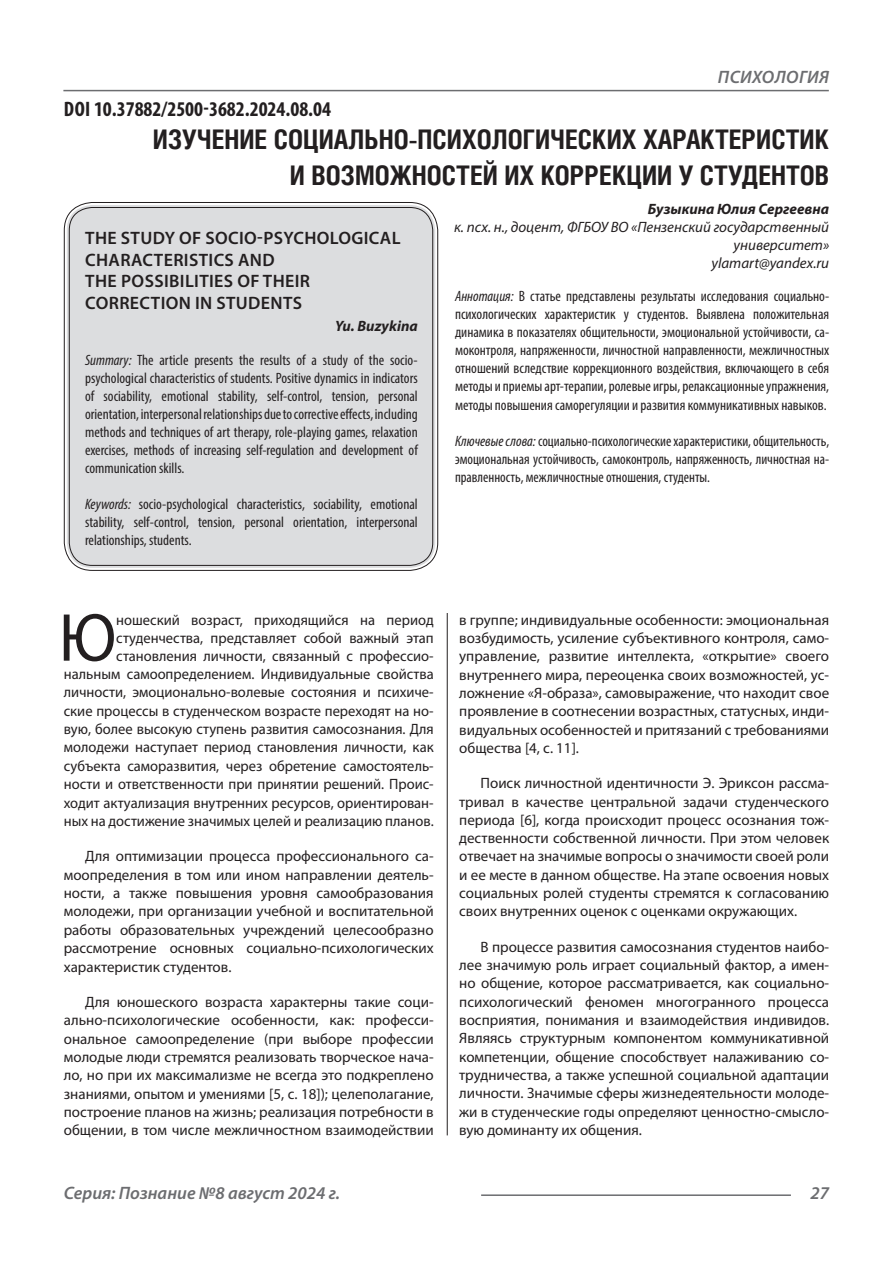
<style>
.page{position:relative;width:893px;height:1263px;background:#fff}
.page>*{position:absolute;margin:0;border:0;box-sizing:border-box;transform-origin:0 0}
.Статья_текст_первый{font:68.4px "Myriad Pro";color:#231f20}
.Статья_название{font:700 27px/36px "Helios Cond C";color:#231f20;text-align:right}
.ДОИ{font:700 condensed 21px "Myriad Pro";color:#231f20}
.Статья_название_англ{font:600 18px/21.6px "Myriad Pro";letter-spacing:.02em;color:#231f20}
.t1{font:italic 600 18px "Myriad Pro";color:#6c6d70}
.t2{font:italic 600 18px "Myriad Pro";letter-spacing:.02em;color:#6c6d70}
.Статья_текст{font:15px/18.3px "Myriad Pro";color:#231f20;text-align:justify}
.Статья_аннотация_тек{font:condensed 15px/18px "Myriad Pro";color:#231f20;text-align:justify}
.Статья_аннотация_анг{font:condensed 15px/18px "Myriad Pro";color:#231f20;text-align:justify}
.Статья_текст_первый-2{font:15px/18.3px "Myriad Pro";color:#231f20;text-align:right}
.Статья_автор_инфо{font:italic 15px/18px "Myriad Pro";color:#231f20;text-align:right}
.Статья_автор_фио_рус{font:italic 700 15px "Myriad Pro";color:#231f20}
.Статья_автор_англ{font:italic 700 15px "Myriad Pro";color:#231f20}
.s1{font-style:italic}
</style>
<div class="page">
<hr style="left:447px;top:128px;width:1px;height:1007px;background:#231f20">
<hr style="left:63px;top:90px;width:766px;height:1px;background:#6c6d70">
<hr style="left:481px;top:1194px;width:310px;height:2px;background:#6c6d70">
<div style="left:67px;top:205px;width:368px;height:363px;background:#dcdddf;border-radius:26px"></div>
<div style="left:69px;top:207px;width:364px;height:359px;border:1px solid #231f20;border-radius:23px"></div>
<p class="ДОИ" style="left:64px;top:96px;width:269px">DOI 10.37882/2500-3682.2024.08.04</p>
<p class="t2" style="left:718px;top:66px;width:113px">ПСИХОЛОГИЯ</p>
<p class="Статья_название" style="left:153px;top:121px;width:678px">ИЗУЧЕНИЕ СОЦИАЛЬНО-ПСИХОЛОГИЧЕСКИХ ХАРАКТЕРИСТИК<br>И ВОЗМОЖНОСТЕЙ ИХ КОРРЕКЦИИ У СТУДЕНТОВ</p>
<p class="Статья_автор_фио_рус" style="left:648px;top:199px;width:183px">Бузыкина Юлия Сергеевна</p>
<p class="Статья_автор_инфо" style="left:454px;top:218px;width:377px">к. псх. н., доцент, ФГБОУ ВО «Пензенский государственный университет»</p>
<p class="Статья_автор_инфо" style="left:711px;top:254px;width:119px">ylamart@yandex.ru</p>
<p class="Статья_аннотация_тек" style="left:455px;top:287px;width:376px"><span class="s1">Аннотация:</span> В статье представлены результаты исследования социально&shy;психологических характеристик у студентов. Выявлена положительная динамика в показателях общительности, эмоциональной устойчивости, са&shy;моконтроля, напряженности, личностной направленности, межличностных отношений вследствие коррекционного воздействия, включающего в себя методы и приемы арт-терапии, ролевые игры, релаксационные упражнения, методы повышения саморегуляции и развития коммуникативных навыков.</p>
<p class="Статья_аннотация_тек" style="left:455px;top:431px;width:376px"><span class="s1">Ключевые слова:</span>социально-психологические характеристики, общительность, эмоциональная устойчивость, самоконтроль, напряженность, личностная на&shy;правленность, межличностные отношения, студенты.</p>
<p class="Статья_название_англ" style="left:85px;top:227px;width:317px">THE STUDY OF SOCIO-PSYCHOLOGICAL<br>CHARACTERISTICS AND<br>THE POSSIBILITIES OF THEIR</p>
<p class="Статья_название_англ" style="left:85px;top:291px;width:218px">CORRECTION IN STUDENTS</p>
<p class="Статья_автор_англ" style="left:335px;top:316px;width:84px">Yu. Buzykina</p>
<p class="Статья_аннотация_анг" style="left:85px;top:351px;width:334px"><span class="s1">Summary:</span> The article presents the results of a study of the socio&shy;psychological characteristics of students. Positive dynamics in indicators of sociability, emotional stability, self-control, tension, personal orientation, interpersonal relationships due to corrective effects, including methods and techniques of art therapy, role-playing games, relaxation exercises, methods of increasing self-regulation and development of communication skills.</p>
<p class="Статья_аннотация_анг" style="left:85px;top:495px;width:334px"><span class="s1">Keywords:</span> socio-psychological characteristics, sociability, emotional stability, self-control, tension, personal orientation, interpersonal relationships, students.</p>
<p class="Статья_текст_первый" style="left:59px;top:595px;width:59px">Ю</p>
<p class="Статья_текст_первый-2" style="left:64px;top:610px;width:371px">ношеский возраст, приходящийся на период студенчества, представляет собой важный этап становления личности, связанный с профессио&shy;нальным самоопределением. Индивидуальные свойства личности, эмоционально-волевые состояния и психиче&shy;ские процессы в студенческом возрасте переходят на но&shy;вую, более высокую ступень развития самосознания. Для молодежи наступает период становления личности, как субъекта саморазвития, через обретение самостоятель&shy;ности и ответственности при принятии решений. Проис&shy;ходит актуализация внутренних ресурсов, ориентирован&shy;ных на достижение значимых целей и реализацию планов.</p>
<p class="Статья_текст" style="left:64px;top:847px;width:371px;text-indent:21px">Для оптимизации процесса профессионального са&shy;моопределения в том или ином направлении деятель&shy;ности, а также повышения уровня самообразования молодежи, при организации учебной и воспитательной работы образовательных учреждений целесообразно рассмотрение основных социально-психологических характеристик студентов.</p>
<p class="Статья_текст" style="left:64px;top:992px;width:371px;text-indent:21px">Для юношеского возраста характерны такие соци&shy;ально-психологические особенности, как: професси&shy;ональное самоопределение (при выборе профессии молодые люди стремятся реализовать творческое нача&shy;ло, но при их максимализме не всегда это подкреплено знаниями, опытом и умениями [5, с. 18]); целеполагание, построение планов на жизнь; реализация потребности в общении, в том числе межличностном взаимодействии</p>
<p class="Статья_текст" style="left:459px;top:610px;width:371px">в группе; индивидуальные особенности: эмоциональная возбудимость, усиление субъективного контроля, само&shy;управление, развитие интеллекта, «открытие» своего внутреннего мира, переоценка своих возможностей, ус&shy;ложнение «Я-образа», самовыражение, что находит свое проявление в соотнесении возрастных, статусных, инди&shy;видуальных особенностей и притязаний с требованиями общества [4, с. 11].</p>
<p class="Статья_текст" style="left:459px;top:774px;width:371px;text-indent:21px">Поиск личностной идентичности Э. Эриксон рассма&shy;тривал в качестве центральной задачи студенческого периода [6], когда происходит процесс осознания тож&shy;дественности собственной личности. При этом человек отвечает на значимые вопросы о значимости своей роли и ее месте в данном обществе. На этапе освоения новых социальных ролей студенты стремятся к согласованию своих внутренних оценок с оценками окружающих.</p>
<p class="Статья_текст" style="left:459px;top:937px;width:371px;text-indent:21px">В процессе развития самосознания студентов наибо&shy;лее значимую роль играет социальный фактор, а имен&shy;но общение, которое рассматривается, как социально&shy;психологический феномен многогранного процесса восприятия, понимания и взаимодействия индивидов.<br>Являясь структурным компонентом коммуникативной компетенции, общение способствует налаживанию со&shy;трудничества, а также успешной социальной адаптации личности. Значимые сферы жизнедеятельности молоде&shy;жи в студенческие годы определяют ценностно-смысло&shy;вую доминанту их общения.</p>
<p class="t1" style="left:64px;top:1182px;width:278px">Серия: Познание №8 август 2024 г.</p>
<p class="t1" style="left:810px;top:1182px;width:20px">27</p>
</div>
